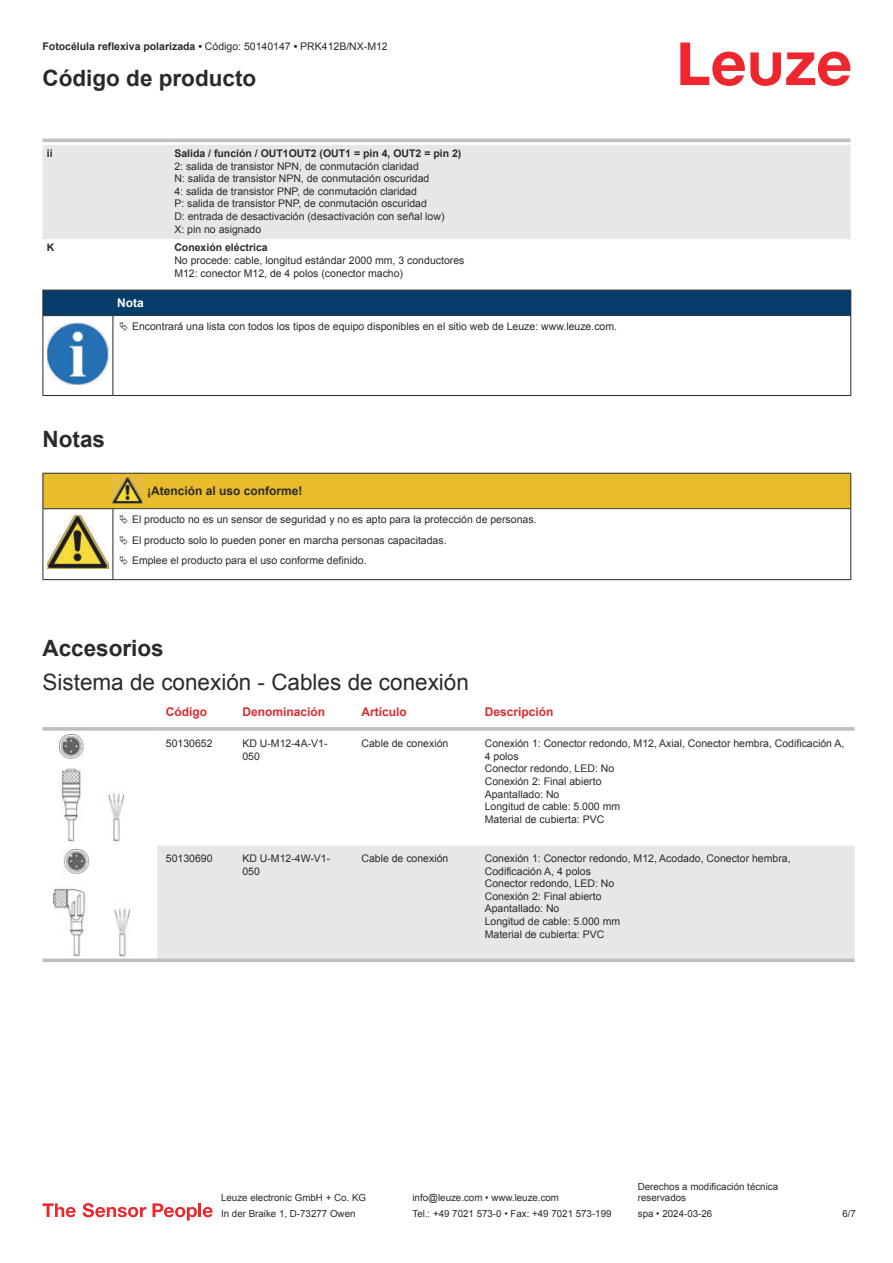
<style>
.page{position:relative;width:893px;height:1263px;background:#fff}
.page>*{position:absolute;margin:0;border:0;box-sizing:border-box;transform-origin:0 0}
.t1{font:22.5px "Arial";color:#2b292a}
.t2{font:700 22.5px "Arial";color:#2b292a}
.t3{font:700 12px "Arial";color:#db2a30}
.t4{font:700 12px "Arial";color:#2b292a}
.t5{font:700 12px "Arial";color:#fff}
.t6{font:10.5px/12.6px "Arial";color:#2b292a}
.t7{font:700 10.5px "Arial";color:#2b292a}
.t8{font:9.75px/11.7px "Arial";color:#2b292a}
.s1{font-weight:400}
</style>
<div class="page">
<svg style="left:680px;top:43px;width:170px;height:43px"></svg>
<svg style="left:43px;top:138px;width:807px;height:1px"></svg>
<div style="left:43px;top:145px;width:807px;height:94px;background:#e6e7e9"></div>
<hr style="left:43px;top:139px;width:127px;height:3px;background:#bdbfc1">
<hr style="left:170px;top:139px;width:680px;height:3px;background:#bdbfc1">
<div style="left:157px;top:845px;width:698px;height:113px;background:#e6e7e9"></div>
<svg style="left:43px;top:727px;width:114px;height:4px"></svg>
<hr style="left:157px;top:727px;width:77px;height:4px;background:#c5c6c8">
<svg style="left:234px;top:727px;width:119px;height:4px"></svg>
<svg style="left:353px;top:727px;width:123px;height:4px"></svg>
<hr style="left:476px;top:727px;width:379px;height:4px;background:#c5c6c8">
<svg style="left:43px;top:958px;width:114px;height:4px"></svg>
<svg style="left:157px;top:958px;width:77px;height:4px"></svg>
<svg style="left:234px;top:958px;width:119px;height:4px"></svg>
<svg style="left:353px;top:958px;width:123px;height:4px"></svg>
<svg style="left:476px;top:958px;width:379px;height:4px;background:#c2c4c6"></svg>
<img style="left:59px;top:735px;width:65px;height:106px">
<img style="left:54px;top:850px;width:75px;height:106px">
<svg style="left:43px;top:1203px;width:33px;height:14px"></svg>
<svg style="left:83px;top:1203px;width:63px;height:14px"></svg>
<svg style="left:153px;top:1203px;width:44px;height:17px"></svg>
<hr style="left:198px;top:1203px;width:3px;height:14px;background:#ed272d">
<svg style="left:203px;top:1207px;width:10px;height:10px"></svg>
<div style="left:43px;top:290px;width:808px;height:26px;background:#063d69"></div>
<hr style="left:113px;top:315px;width:738px;height:1px;background:#2b292a">
<hr style="left:43px;top:316px;width:1px;height:75px;background:#2b292a">
<hr style="left:113px;top:316px;width:1px;height:75px;background:#2b292a">
<hr style="left:850px;top:316px;width:1px;height:75px;background:#2b292a">
<hr style="left:43px;top:395px;width:70px;height:1px;background:#2b292a">
<hr style="left:113px;top:395px;width:738px;height:1px;background:#2b292a">
<img style="left:47px;top:322px;width:61px;height:63px">
<hr style="left:43px;top:579px;width:70px;height:1px;background:#2b292a">
<hr style="left:113px;top:579px;width:30px;height:1px;background:#2b292a">
<hr style="left:143px;top:579px;width:708px;height:1px;background:#2b292a">
<svg style="left:43px;top:473px;width:808px;height:106px"></svg>
<p class="t7" style="left:43px;top:42px;width:347px">Fotocélula reflexiva polarizada • <span class="s1">Código: 50140147</span> • <span class="s1">PRK412B/NX-M12</span></p>
<h1 class="t2" style="left:43px;top:69px;width:215px">Código de producto</h1>
<p class="t7" style="left:47px;top:149px;width:7px">ii</p>
<p class="t7" style="left:174px;top:149px;width:289px">Salida / función / OUT1OUT2 (OUT1 = pin 4, OUT2 = pin 2)</p>
<p class="t6" style="left:174px;top:161px;width:272px">2: salida de transistor NPN, de conmutación claridad<br>N: salida de transistor NPN, de conmutación oscuridad<br>4: salida de transistor PNP, de conmutación claridad<br>P: salida de transistor PNP, de conmutación oscuridad<br>D: entrada de desactivación (desactivación con señal low)<br>X: pin no asignado</p>
<p class="t7" style="left:47px;top:243px;width:9px">K</p>
<p class="t7" style="left:174px;top:243px;width:95px">Conexión eléctrica</p>
<p class="t6" style="left:174px;top:255px;width:292px">No procede: cable, longitud estándar 2000 mm, 3 conductores<br>M12: conector M12, de 4 polos (conector macho)</p>
<p class="t5" style="left:117px;top:298px;width:28px">Nota</p>
<p class="t6" style="left:132px;top:321px;width:487px">Encontrará una lista con todos los tipos de equipo disponibles en el sitio web de Leuze: www.leuze.com.</p>
<h1 class="t2" style="left:43px;top:430px;width:64px">Notas</h1>
<p class="t4" style="left:147px;top:486px;width:157px">¡Atención al uso conforme!</p>
<p class="t6" style="left:132px;top:511px;width:406px;line-height:20.2px">El producto no es un sensor de seguridad y no es apto para la protección de personas.<br>El producto solo lo pueden poner en marcha personas capacitadas.<br>Emplee el producto para el uso conforme definido.</p>
<h1 class="t2" style="left:43px;top:639px;width:123px">Accesorios</h1>
<h1 class="t1" style="left:43px;top:674px;width:428px">Sistema de conexión - Cables de conexión</h1>
<p class="t3" style="left:166px;top:707px;width:43px">Código</p>
<p class="t3" style="left:242px;top:707px;width:84px">Denominación</p>
<p class="t3" style="left:361px;top:707px;width:47px">Artículo</p>
<p class="t3" style="left:485px;top:707px;width:70px">Descripción</p>
<p class="t6" style="left:166px;top:738px;width:48px">50130652</p>
<p class="t6" style="left:242px;top:738px;width:87px">KD U-M12-4A-V1-<br>050</p>
<p class="t6" style="left:361px;top:738px;width:88px">Cable de conexión</p>
<p class="t6" style="left:485px;top:738px;width:361px">Conexión 1: Conector redondo, M12, Axial, Conector hembra, Codificación A,<br>4 polos<br>Conector redondo, LED: No<br>Conexión 2: Final abierto<br>Apantallado: No<br>Longitud de cable: 5.000 mm<br>Material de cubierta: PVC</p>
<p class="t6" style="left:166px;top:853px;width:48px">50130690</p>
<p class="t6" style="left:242px;top:853px;width:89px">KD U-M12-4W-V1-<br>050</p>
<p class="t6" style="left:361px;top:853px;width:88px">Cable de conexión</p>
<p class="t6" style="left:485px;top:853px;width:307px">Conexión 1: Conector redondo, M12, Acodado, Conector hembra,<br>Codificación A, 4 polos<br>Conector redondo, LED: No<br>Conexión 2: Final abierto<br>Apantallado: No<br>Longitud de cable: 5.000 mm<br>Material de cubierta: PVC</p>
<p class="t8" style="left:221px;top:1193px;width:146px">Leuze electronic GmbH + Co. KG</p>
<p class="t8" style="left:412px;top:1193px;width:148px">info@leuze.com • www.leuze.com</p>
<p class="t8" style="left:638px;top:1181px;width:142px">Derechos a modificación técnica reservados</p>
<p class="t8" style="left:221px;top:1209px;width:136px">In der Braike 1, D-73277 Owen</p>
<p class="t8" style="left:412px;top:1209px;width:201px">Tel.: +49 7021 573-0 • Fax: +49 7021 573-199</p>
<p class="t8" style="left:638px;top:1209px;width:76px">spa • 2024-03-26</p>
<p class="t8" style="left:842px;top:1209px;width:15px">6 /7</p>
</div>
